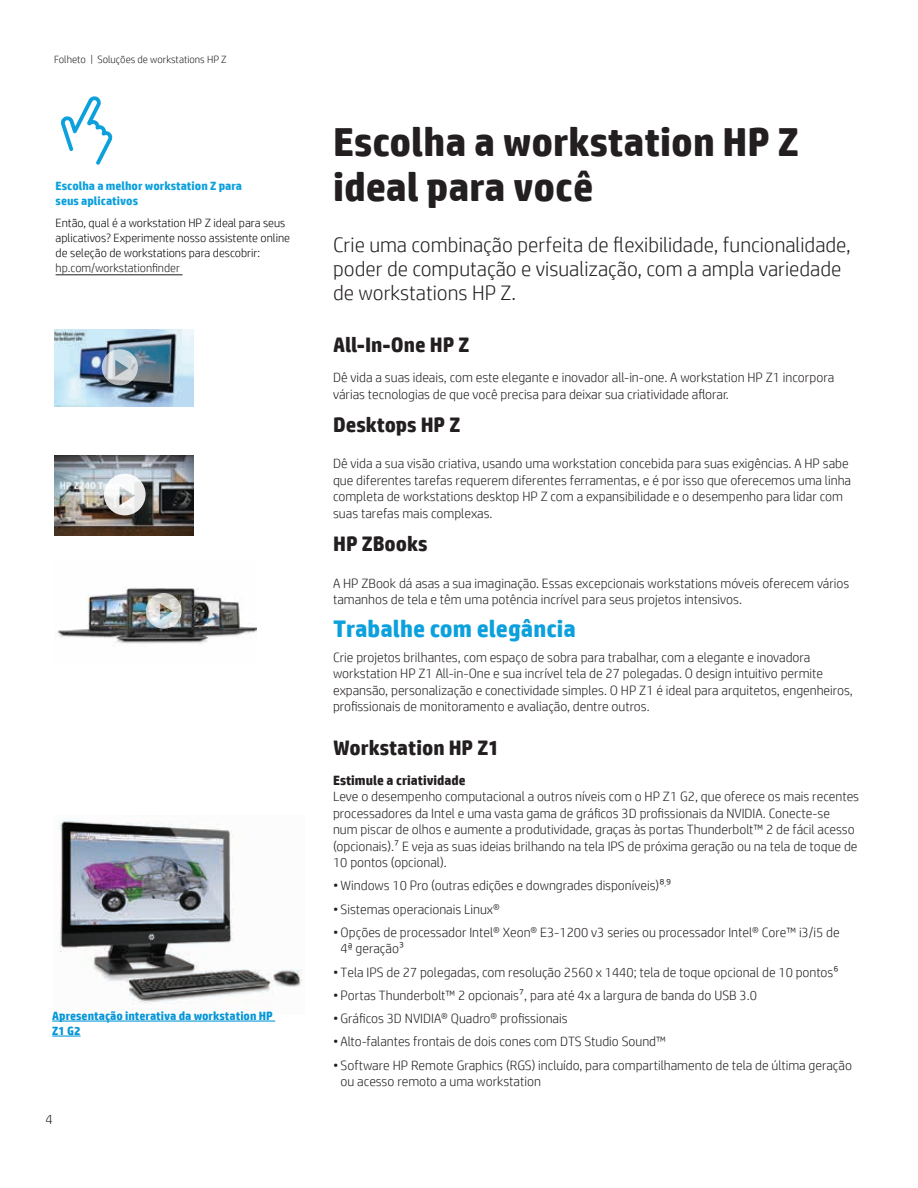
<style>
.page{position:relative;width:918px;height:1188px;background:#fff}
.page>*{position:absolute;margin:0;border:0;box-sizing:border-box;transform-origin:0 0}
.Headline_28_30{font:700 40.5px/45px "HP Simplified";color:#231f20}
.Body_last{font:700 24px "HP Simplified";color:#0ca0dd}
.Headline_28_30-2{font:300 21px/24px "HP Simplified";color:#231f20}
.Body{font:700 21px "HP Simplified";color:#231f20}
.Body_last-2{font:700 21px "HP Simplified";color:#231f20}
.Body-2{font:300 13.5px/16.5px "HP Simplified";color:#231f20}
.Body_last-3{font:300 13.5px/16.5px "HP Simplified";color:#231f20}
.Body-3{font:700 13.5px "HP Simplified";color:#231f20}
.Sidebar_bullet{font:300 12px/15px "HP Simplified";color:#040503}
.Sidebar_bullet-2{font:700 12px/15px "HP Simplified";color:#0ca0dd}
.Sidebar_header{font:700 12px/15px "HP Simplified";color:#0696d7}
.Title_descriptor{font:300 10.5px "HP Simplified";color:#231f20}
.s1{color:#231f20}
</style>
<div class="page">
<img style="left:59px;top:821px;width:244px;height:183px">
<hr style="left:52px;top:1021px;width:223px;height:1px;background:#0696d7">
<svg style="left:52px;top:1036px;width:29px;height:1px"></svg>
<hr style="left:56px;top:275px;width:127px;height:1px;background:#231f20">
<svg style="left:61px;top:96px;width:52px;height:69px"></svg>
<img style="left:54px;top:588px;width:202px;height:56px">
<img style="left:54px;top:329px;width:140px;height:78px">
<svg style="left:102px;top:349px;width:36px;height:36px"></svg>
<img style="left:54px;top:455px;width:140px;height:81px">
<svg style="left:104px;top:474px;width:42px;height:41px"></svg>
<svg style="left:146px;top:593px;width:36px;height:36px"></svg>
<p class="Title_descriptor" style="left:54px;top:53px;width:174px">Folheto | Soluções de workstations HP Z</p>
<p class="Sidebar_bullet-2" style="left:56px;top:179px;width:188px">Escolha a melhor workstation Z para seus aplicativos</p>
<p class="Sidebar_bullet" style="left:56px;top:215px;width:236px">Então, qual é a workstation HP Z ideal para seus aplicativos? Experimente nosso assistente online de seleção de workstations para descobrir: <span class="s1">hp.com/workstationfinder</span></p>
<p class="Sidebar_header" style="left:52px;top:1008px;width:222px">Apresentação interativa da workstation HP<br>Z1 G2</p>
<p class="Body-2" style="left:45px;top:1111px;width:9px">4</p>
<p class="Headline_28_30" style="left:333px;top:119px;width:467px">Escolha a workstation HP Z ideal para você</p>
<p class="Headline_28_30-2" style="left:333px;top:233px;width:519px">Crie uma combinação perfeita de flexibilidade, funcionalidade, poder de computação e visualização, com a ampla variedade de workstations HP Z.</p>
<p class="Body" style="left:333px;top:332px;width:138px">All-In-One HP Z</p>
<p class="Body_last-3" style="left:333px;top:369px;width:503px">Dê vida a suas ideais, com este elegante e inovador all-in-one. A workstation HP Z1 incorpora várias tecnologias de que você precisa para deixar sua criatividade aflorar.</p>
<p class="Body_last-2" style="left:333px;top:412px;width:129px">Desktops HP Z</p>
<p class="Body_last-3" style="left:333px;top:455px;width:520px">Dê vida a sua visão criativa, usando uma workstation concebida para suas exigências. A HP sabe que diferentes tarefas requerem diferentes ferramentas, e é por isso que oferecemos uma linha completa de workstations desktop HP Z com a expansibilidade e o desempenho para lidar com suas tarefas mais complexas.</p>
<p class="Body_last-2" style="left:333px;top:531px;width:96px">HP ZBooks</p>
<p class="Body_last-3" style="left:333px;top:574px;width:518px">A HP ZBook dá asas a sua imaginação. Essas excepcionais workstations móveis oferecem vários tamanhos de tela e têm uma potência incrível para seus projetos intensivos.</p>
<p class="Body_last" style="left:333px;top:614px;width:244px">Trabalhe com elegância</p>
<p class="Body-2" style="left:333px;top:648px;width:521px">Crie projetos brilhantes, com espaço de sobra para trabalhar, com a elegante e inovadora workstation HP Z1 All-in-One e sua incrível tela de 27 polegadas. O design intuitivo permite expansão, personalização e conectividade simples. O HP Z1 é ideal para arquitetos, engenheiros, profissionais de monitoramento e avaliação, dentre outros.</p>
<p class="Body" style="left:333px;top:735px;width:168px">Workstation HP Z1</p>
<p class="Body-3" style="left:333px;top:772px;width:134px">Estimule a criatividade</p>
<p class="Body-2" style="left:333px;top:788px;width:528px">Leve o desempenho computacional a outros níveis com o HP Z1 G2, que oferece os mais recentes processadores da Intel e uma vasta gama de gráficos 3D profissionais da NVIDIA. Conecte-se<br>num piscar de olhos e aumente a produtividade, graças às portas Thunderbolt™ 2 de fácil acesso (opcionais).7 E veja as suas ideias brilhando na tela IPS de próxima geração ou na tela de toque de 10 pontos (opcional).</p>
<p class="Body-2" style="left:333px;top:877px;width:340px">• Windows 10 Pro (outras edições e downgrades disponíveis)8<sup>,</sup>9</p>
<p class="Body-2" style="left:333px;top:900px;width:168px">• Sistemas operacionais Linux®</p>
<p class="Body-2" style="left:341px;top:924px;width:501px;text-indent:-8px">• Opções de processador Intel® Xeon® E3-1200 v3 series ou processador Intel® Core™ i3/i5 de<br>4ª geração3</p>
<p class="Body-2" style="left:333px;top:963px;width:507px">• Tela IPS de 27 polegadas, com resolução 2560 x 1440; tela de toque opcional de 10 pontos6</p>
<p class="Body-2" style="left:333px;top:987px;width:425px">• Portas Thunderbolt™ 2 opcionais7, para até 4x a largura de banda do USB 3.0</p>
<p class="Body-2" style="left:333px;top:1010px;width:236px">• Gráficos 3D NVIDIA® Quadro® profissionais</p>
<p class="Body-2" style="left:333px;top:1033px;width:334px">• Alto-falantes frontais de dois cones com DTS Studio Sound™</p>
<p class="Body-2" style="left:341px;top:1056px;width:513px;text-indent:-8px">• Software HP Remote Graphics (RGS) incluído, para compartilhamento de tela de última geração ou acesso remoto a uma workstation</p>
</div>
